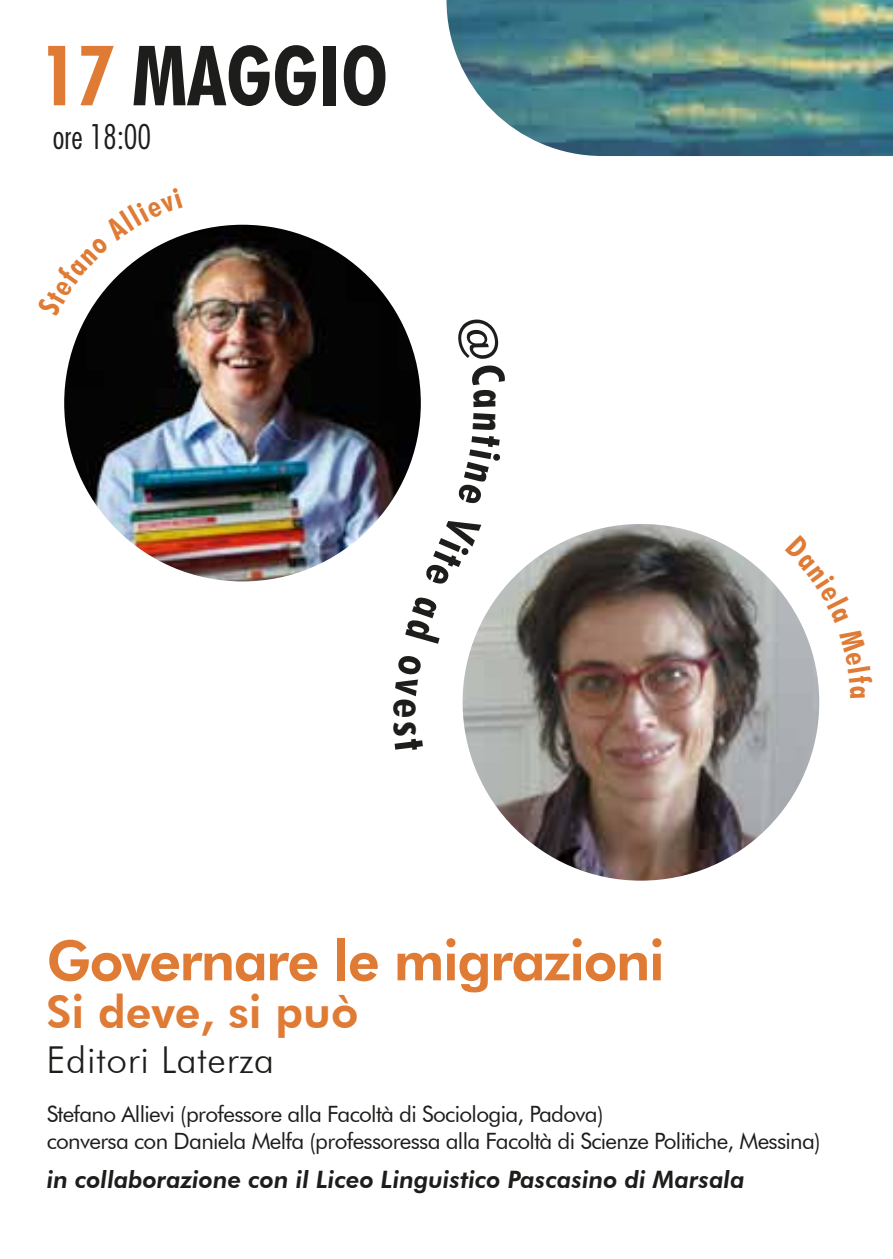
<style>
.page{position:relative;width:893px;height:1259px;background:#fff}
.page>*{position:absolute;margin:0;border:0;box-sizing:border-box;transform-origin:0 0}
.t1{font:700 condensed 83.4px "Futura BT";color:#1d1d1b}
.t2{font:800 55.5px "Futura BT";letter-spacing:-.025em;color:#df7b34}
.t3{font:800 45px "Futura BT";color:#df7b34}
.t4{font:300 37.2px "Futura BT";letter-spacing:.02em;color:#1d1d1b}
.t5{font:300 condensed 33px "Futura";color:#1d1d1b}
.t6{font:italic 800 24px "Futura BT";color:#1d1d1b}
.t7{font:22.5px/27px "Futura BT";letter-spacing:-.03em;color:#1d1d1b}
.s1{color:#df7b34}
</style>
<div class="page">
<img style="left:446px;top:0;width:447px;height:156px">
<img style="left:64px;top:225px;width:357px;height:356px;border-radius:178px">
<img style="left:463px;top:524px;width:356px;height:356px;border-radius:178px">
<svg style="left:86px;top:235px;width:97px;height:82px"></svg>
<svg style="left:785px;top:597px;width:35px;height:101px"></svg>
<h1 class="t1" style="left:40px;top:25px;width:349px"><span class="s1">17</span> MAGGIO</h1>
<h3 class="t5" style="left:53px;top:117px;width:100px">ore 18:00</h3>
<h2 class="t2" style="left:46px;top:927px;width:620px">Governare le migrazioni</h2>
<h3 class="t3" style="left:46px;top:985px;width:314px">Si deve, si può</h3>
<h3 class="t4" style="left:46px;top:1037px;width:229px">Editori Laterza</h3>
<p class="t7" style="left:47px;top:1100px;width:776px">Stefano Allievi (professore alla Facoltà di Sociologia, Padova)<br>conversa con Daniela Melfa (professoressa alla Facoltà di Scienze Politiche, Messina)</p>
<p class="t6" style="left:47px;top:1165px;width:699px">in collaborazione con il Liceo Linguistico Pascasino di Marsala</p>
</div>
